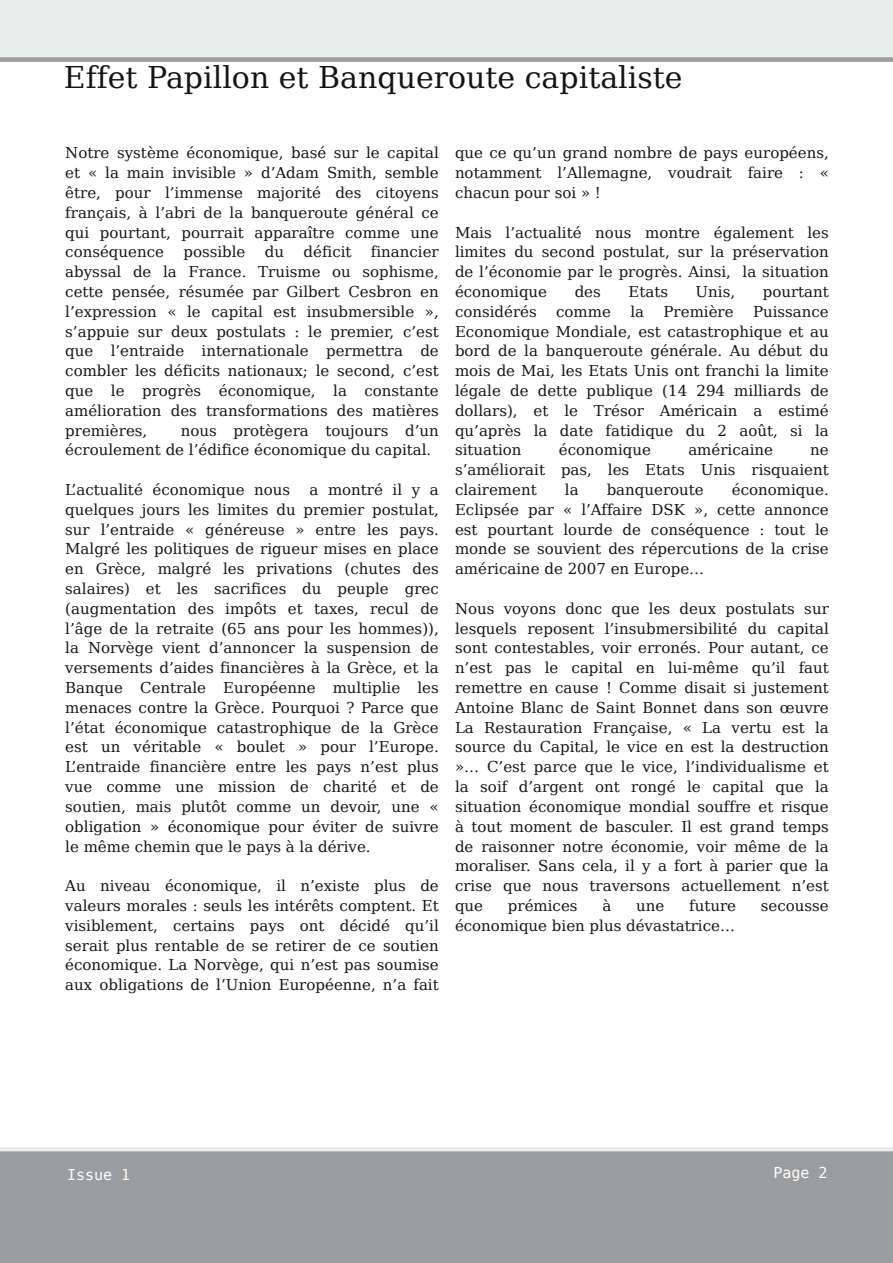
<style>
.page{position:relative;width:893px;height:1263px;background:#fff}
.page>*{position:absolute;margin:0;border:0;box-sizing:border-box;transform-origin:0 0}
.t1{font:30px "Bitstream Vera Serif";color:#161413}
.t2{font:15px/19.8px "Bitstream Vera Serif";color:#161413;text-align:justify}
.t3{font:15px "Bitstream Vera Sans Mono";color:#fff}
</style>
<div class="page">
<div style="left:0;top:1147px;width:893px;height:116px;background:#9a9c9e"></div>
<svg style="left:0;top:0;width:893px;height:62px;background:#e5e6e6"></svg>
<h1 class="t1" style="left:64px;top:60px;width:620px">Effet Papillon et Banqueroute capitaliste</h1>
<p class="t2" style="left:65px;top:143px;width:375px">Notre système économique, basé sur le capital et « la main invisible » d’Adam Smith, semble être, pour l’immense majorité des citoyens français, à l’abri de la banqueroute général ce qui pourtant, pourrait apparaître comme une conséquence</p>
<p class="t2" style="left:183px;top:242px;width:64px">possible</p>
<p class="t2" style="left:265px;top:242px;width:21px">du</p>
<p class="t2" style="left:303px;top:242px;width:50px">déficit</p>
<p class="t2" style="left:65px;top:242px;width:375px;text-indent:306px">financier abyssal de la France. Truisme ou sophisme, cette pensée, résumée par Gilbert Cesbron en l’expression « le capital est insubmersible », s’appuie sur deux postulats : le premier, c’est que l’entraide internationale permettra de combler les déficits nationaux; le second, c’est que le progrès économique, la constante amélioration des transformations des matières premières,</p>
<p class="t2" style="left:65px;top:421px;width:375px;text-indent:115px">nous protègera toujours d’un écroulement de l’édifice économique du capital.</p>
<p class="t2" style="left:65px;top:480px;width:226px">L’actualité économique nous</p>
<p class="t2" style="left:65px;top:480px;width:375px;text-indent:244px">a montré il y a quelques jours les limites du premier postulat, sur l’entraide « généreuse » entre les pays.<br>Malgré les politiques de rigueur mises en place en Grèce, malgré les privations (chutes des salaires) et les sacrifices du peuple grec (augmentation des impôts et taxes, recul de l’âge de la retraite (65 ans pour les hommes)), la Norvège vient d’annoncer la suspension de versements d’aides financières à la Grèce, et la Banque Centrale Européenne multiplie les menaces contre la Grèce. Pourquoi ? Parce que l’état économique catastrophique de la Grèce est un véritable « boulet » pour l’Europe.<br>L’entraide financière entre les pays n’est plus vue comme une mission de charité et de soutien, mais plutôt comme un devoir, une « obligation » économique pour éviter de suivre le même chemin que le pays à la dérive.</p>
<p class="t2" style="left:65px;top:876px;width:375px">Au niveau économique, il n’existe plus de valeurs morales : seuls les intérêts comptent. Et visiblement, certains pays ont décidé qu’il serait plus rentable de se retirer de ce soutien économique. La Norvège, qui n’est pas soumise aux obligations de l’Union Européenne, n’a fait</p>
<p class="t2" style="left:455px;top:143px;width:375px">que ce qu’un grand nombre de pays européens, notamment l’Allemagne, voudrait faire : « chacun pour soi » !</p>
<p class="t2" style="left:455px;top:223px;width:375px">Mais l’actualité nous montre également les limites du second postulat, sur la préservation de l’économie par le progrès. Ainsi, la situation économique</p>
<p class="t2" style="left:575px;top:282px;width:28px">des</p>
<p class="t2" style="left:628px;top:282px;width:41px">Etats</p>
<p class="t2" style="left:696px;top:282px;width:41px">Unis,</p>
<p class="t2" style="left:763px;top:282px;width:68px">pourtant</p>
<p class="t2" style="left:455px;top:302px;width:83px">considérés</p>
<p class="t2" style="left:556px;top:302px;width:56px">comme</p>
<p class="t2" style="left:630px;top:302px;width:15px">la</p>
<p class="t2" style="left:663px;top:302px;width:72px">Première</p>
<p class="t2" style="left:455px;top:302px;width:375px;text-indent:298px">Puissance Economique Mondiale, est catastrophique et au bord de la banqueroute générale. Au début du mois de Mai, les Etats Unis ont franchi la limite légale de dette publique (14 294 milliards de dollars), et le Trésor Américain a estimé qu’après la date fatidique du 2 août, si la situation</p>
<p class="t2" style="left:559px;top:440px;width:94px">économique</p>
<p class="t2" style="left:688px;top:440px;width:86px">américaine</p>
<p class="t2" style="left:455px;top:440px;width:375px;text-indent:355px">ne s’améliorait pas, les Etats Unis risquaient clairement</p>
<p class="t2" style="left:455px;top:480px;width:375px;text-indent:277px">économique.<br>Eclipsée par « l’Affaire DSK », cette annonce est pourtant lourde de conséquence : tout le monde se souvient des répercutions de la crise américaine de 2007 en Europe…</p>
<p class="t2" style="left:455px;top:599px;width:375px">Nous voyons donc que les deux postulats sur lesquels reposent l’insubmersibilité du capital sont contestables, voir erronés. Pour autant, ce n’est pas le capital en lui-même qu’il faut remettre en cause ! Comme disait si justement Antoine Blanc de Saint Bonnet dans son œuvre La Restauration Française, « La vertu est la source du Capital, le vice en est la destruction »… C’est parce que le vice, l’individualisme et la soif d’argent ont rongé le capital que la situation économique mondial souffre et risque à tout moment de basculer. Il est grand temps de raisonner notre économie, voir même de la moraliser. Sans cela, il y a fort à parier que la crise que nous traversons actuellement n’est que</p>
<p class="t2" style="left:565px;top:480px;width:15px">la</p>
<p class="t2" style="left:607px;top:480px;width:99px">banqueroute</p>
<p class="t2" style="left:508px;top:896px;width:71px">prémices</p>
<p class="t2" style="left:602px;top:896px;width:10px">à</p>
<p class="t2" style="left:636px;top:896px;width:30px">une</p>
<p class="t2" style="left:689px;top:896px;width:48px">future</p>
<p class="t2" style="left:761px;top:896px;width:69px">secousse</p>
<p class="t2" style="left:455px;top:916px;width:281px">économique bien plus dévastatrice…</p>
<p class="t3" style="left:67px;top:1166px;width:65px">Issue 1</p>
<p class="t3" style="left:773px;top:1164px;width:56px">Page 2</p>
</div>
